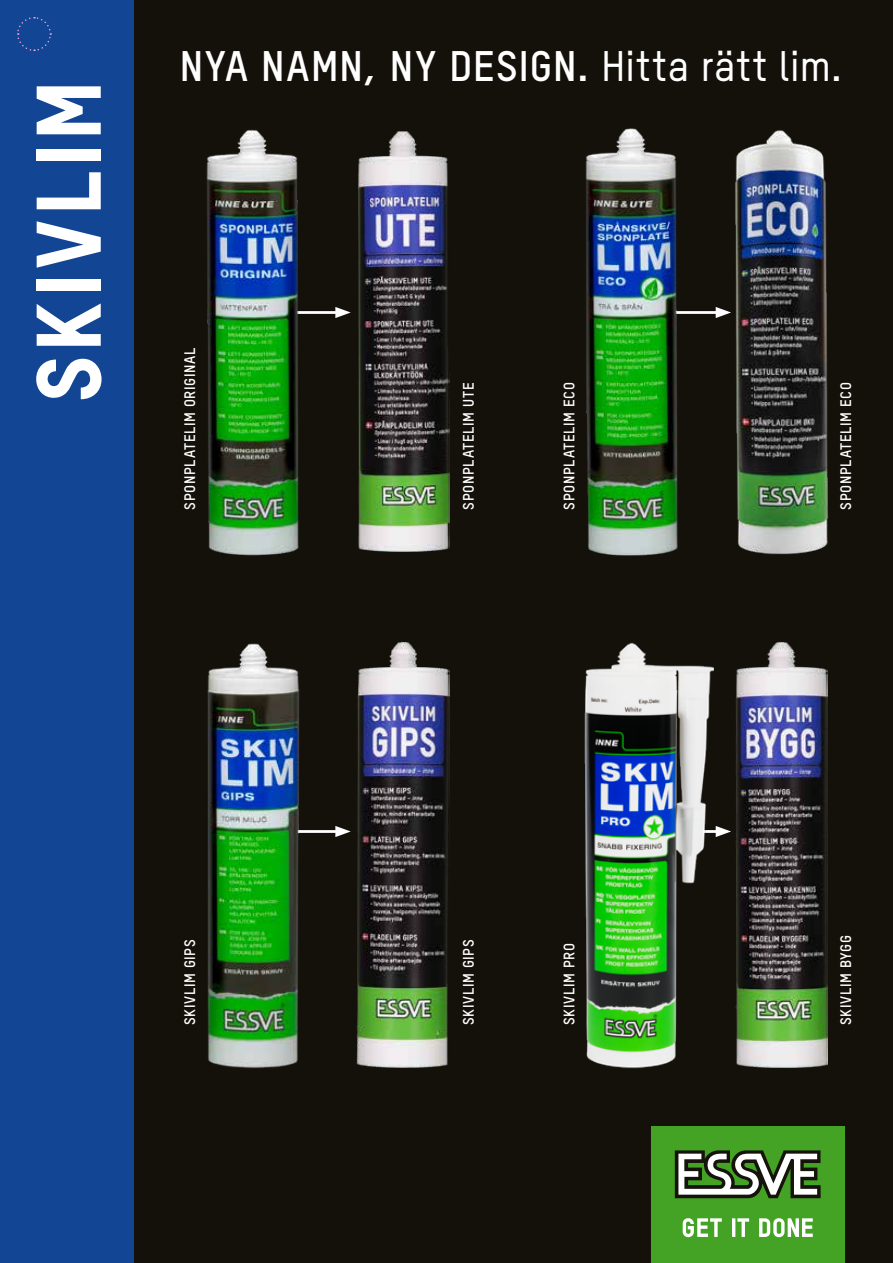
<style>
.page{position:relative;width:893px;height:1263px;background:#fff}
.page>*{position:absolute;margin:0;border:0;box-sizing:border-box;transform-origin:0 0}
.t1{font:800 90px "TSTAR";letter-spacing:.06em;color:#fff}
.t2{font:700 42px "TSTAR";letter-spacing:.03em;color:#fff}
.t3{font:700 15px "TSTAR";letter-spacing:.045em;color:#fff}
.s1{font-weight:500}
</style>
<div class="page">
<div style="left:71px;top:0;width:822px;height:1263px;background:#14110a"></div>
<div style="left:0;top:0;width:134px;height:1263px;background:#124694"></div>
<hr style="left:251px;top:830px;width:90px;height:3px;background:#fff">
<svg style="left:335px;top:826px;width:16px;height:11px"></svg>
<hr style="left:631px;top:311px;width:90px;height:3px;background:#fff">
<svg style="left:716px;top:307px;width:14px;height:11px"></svg>
<hr style="left:631px;top:830px;width:90px;height:3px;background:#fff">
<svg style="left:716px;top:826px;width:15px;height:11px"></svg>
<hr style="left:251px;top:311px;width:90px;height:3px;background:#fff">
<svg style="left:335px;top:307px;width:16px;height:11px"></svg>
<div style="left:651px;top:1126px;width:193px;height:137px;background:#44a324"></div>
<svg style="left:683px;top:1218px;width:130px;height:19px"></svg>
<svg style="left:675px;top:1150px;width:146px;height:48px"></svg>
<img style="left:206px;top:129px;width:96px;height:427px">
<img style="left:358px;top:131px;width:91px;height:421px">
<img style="left:585px;top:128px;width:95px;height:428px">
<img style="left:730px;top:130px;width:99px;height:425px">
<img style="left:207px;top:643px;width:95px;height:425px">
<img style="left:357px;top:642px;width:93px;height:426px">
<img style="left:584px;top:642px;width:130px;height:427px">
<img style="left:736px;top:642px;width:92px;height:425px">
<svg style="left:17px;top:17px;width:35px;height:34px"></svg>
<h1 class="t1" style="left:13px;top:402px;width:323px;rotate:-90deg">SKIVLIM</h1>
<h2 class="t2" style="left:180px;top:41px;width:664px">NYA NAMN, NY DESIGN. <span class="s1">Hitta rätt lim.</span></h2>
<p class="t3" style="left:181px;top:509px;width:164px;rotate:-90deg">SPONPLATELIM ORIGINAL</p>
<p class="t3" style="left:459px;top:509px;width:128px;rotate:-90deg">SPONPLATELIM UTE</p>
<p class="t3" style="left:560px;top:509px;width:129px;rotate:-90deg">SPONPLATELIM ECO</p>
<p class="t3" style="left:837px;top:509px;width:129px;rotate:-90deg">SPONPLATELIM ECO</p>
<p class="t3" style="left:181px;top:1025px;width:87px;rotate:-90deg">SKIVLIM GIPS</p>
<p class="t3" style="left:459px;top:1025px;width:87px;rotate:-90deg">SKIVLIM GIPS</p>
<p class="t3" style="left:560px;top:1025px;width:84px;rotate:-90deg">SKIVLIM PRO</p>
<p class="t3" style="left:837px;top:1025px;width:92px;rotate:-90deg">SKIVLIM BYGG</p>
</div>
